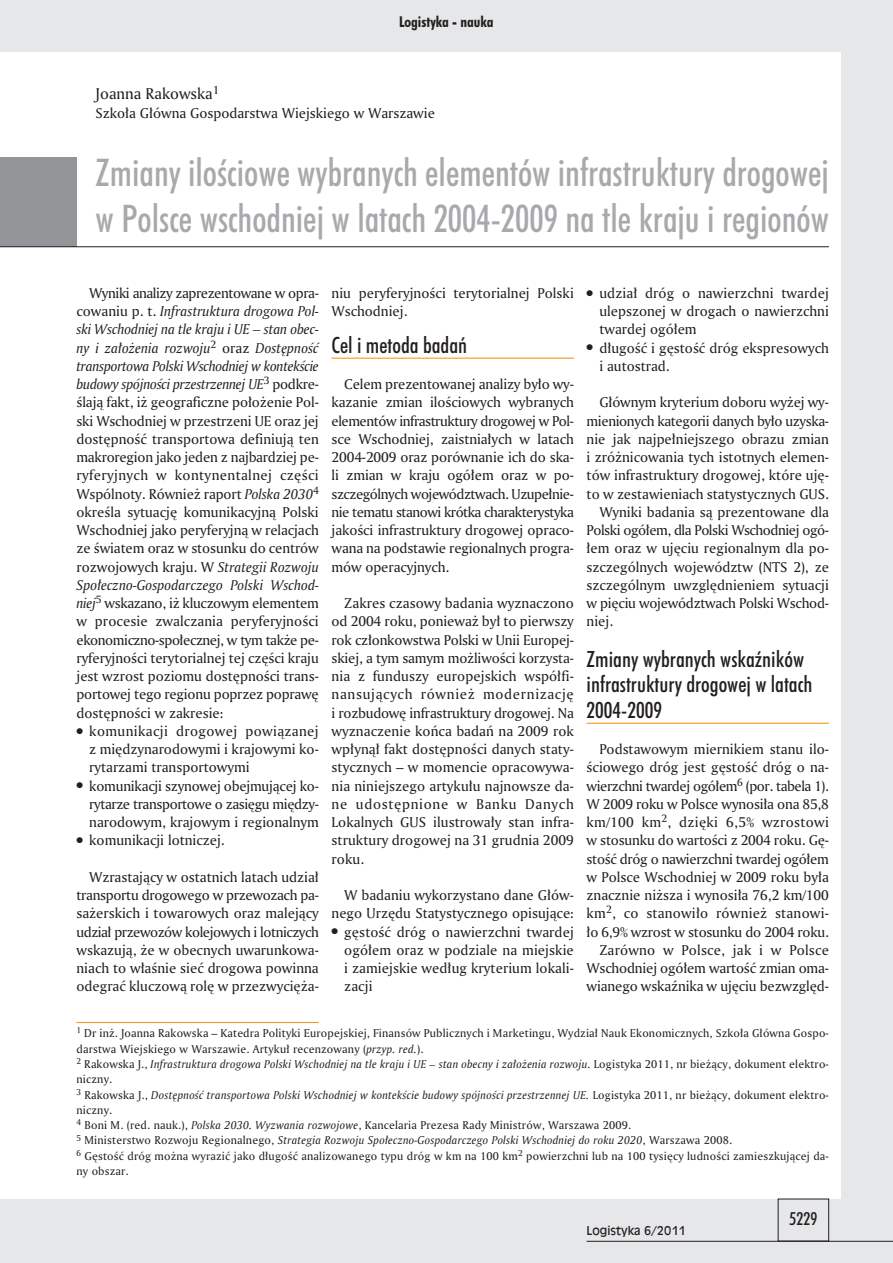
<style>
.page{position:relative;width:893px;height:1263px;background:#fff}
.page>*{position:absolute;margin:0;border:0;box-sizing:border-box;transform-origin:0 0}
.t1{font:38.25px/45.9px "Futura Md Cn EU";color:#a7a9ac}
.t2{font:22.5px/25.2px "Futura Md Cn EU";color:#231f20}
.t3{font:18px "Futura Md Cn EU";color:#231f20}
.t4{font:16.5px "Amerigo EU";color:#231f20}
.t5{font:15px/18.3px "Amerigo EU";color:#231f20;text-align:justify}
.t6{font:15px "Amerigo EU";letter-spacing:-.025em;color:#231f20}
.t7{font:15px "Amerigo EU";letter-spacing:-.03em;color:#231f20}
.t8{font:15px "Futura Bd Cn EU";color:#231f20}
.t9{font:12px/15.3px "Amerigo EU";letter-spacing:.015em;color:#231f20}
.t10{font:12px "Incised 901 EU";color:#231f20}
.s1{font-style:italic}
</style>
<div class="page">
<div style="left:0;top:1199px;width:893px;height:63px;background:#e6e7e8"></div>
<div style="left:842px;top:0;width:51px;height:1262px;background:#e6e7e8"></div>
<div style="left:0;top:0;width:893px;height:51px;background:#e6e7e8"></div>
<hr style="left:587px;top:1241px;width:306px;height:1px;background:#231f20">
<div style="left:0;top:158px;width:77px;height:89px;background:#939598"></div>
<hr style="left:332px;top:358px;width:242px;height:1px;background:#f8991c">
<hr style="left:587px;top:723px;width:242px;height:1px;background:#f8991c">
<hr style="left:0;top:246px;width:829px;height:1px;background:#231f20">
<hr style="left:77px;top:1022px;width:242px;height:1px;background:#f68b1e">
<p class="t8" style="left:399px;top:13px;width:96px">Logistyka - nauka</p>
<p class="t4" style="left:96px;top:88px;width:125px">Jo an na Ra kow ska<sup>1</sup></p>
<p class="t5" style="left:96px;top:105px;width:341px">Szko ła Głów na Go spo dar stwa Wiej skie go w War sza wie</p>
<h1 class="t1" style="left:96px;top:153px;width:735px">Zmia ny ilo ścio we wy bra nych ele men tów in fra struk tu ry dro go wej w Pol sce wschod niej w la tach 2004-2009 na tle kra ju i re gio nów</h1>
<p class="t5" style="left:77px;top:285px;width:244px;text-indent:13px">Wy ni ki ana li zy za pre zen to wa ne w opra - co wa niu p. t. <span class="s1">In fra struk tu ra dro go wa Pol - ski Wschod niej na tle kra ju i UE – stan obec - ny i za ło że nia roz wo ju</span><sup>2</sup> oraz <span class="s1">Do stęp ność trans por to wa Pol ski Wschod niej w kon tek ście bu do wy spój no ści prze strzen nej UE</span><sup>3</sup> pod kre - śla ją fakt, iż geo gra ficz ne po ło że nie Pol - ski Wschod niej w prze strze ni UE oraz jej do stęp ność trans por to wa de fi niu ją ten ma kro re gion ja ko je den z naj bar dziej pe - ry fe ryj nych w kon ty nen tal nej czę ści Wspól no ty. Rów nież ra port <span class="s1">Pol ska 2030</span><sup>4 </sup>okre śla sy tu ację ko mu ni ka cyj ną Pol ski Wschod niej ja ko pe ry fe ryj ną w re la cjach ze świa tem oraz w sto sun ku do cen trów roz wo jo wych kra ju. W <span class="s1">Stra te gii Roz wo ju Spo łecz no -Go spo dar cze go Pol ski Wschod - nie j</span><sup>5</sup> wska za no, iż klu czo wym ele men tem w pro ce sie zwal cza nia pe ry fe ryj no ści eko no micz no -spo łecz nej, w tym tak że pe - ry fe ryj no ści te ry to rial nej tej czę ści kra ju jest wzrost po zio mu do stęp no ści trans - por to wej te go re gio nu po przez po pra wę do stęp no ści w za kre sie:</p>
<p class="t5" style="left:89px;top:723px;width:231px;text-indent:-13px">● ko mu ni ka cji dro go wej po wią za nej z mię dzy na ro do wy mi i kra jo wy mi ko - ry ta rza mi trans por to wy mi</p>
<p class="t5" style="left:89px;top:778px;width:231px;text-indent:-13px">● ko mu ni ka cji szy no wej obej mu ją cej ko - ry ta rze trans por to we o za się gu mię dzy - na ro do wym, kra jo wym i re gio nal nym</p>
<p class="t5" style="left:77px;top:832px;width:150px">● ko mu ni ka cji lot ni czej.</p>
<p class="t5" style="left:76px;top:869px;width:244px;text-indent:13px">Wzra sta ją cy w ostat nich la tach udział trans por tu dro go we go w prze wo zach pa - sa żer skich i to wa ro wych oraz ma le ją cy udział prze wo zów ko le jo wych i lot ni czych wska zu ją, że w obec nych uwa run ko wa - niach to wła śnie sieć dro go wa po win na ode grać klu czo wą ro lę w prze zwy cię ża -</p>
<p class="t5" style="left:332px;top:285px;width:244px">niu pe ry fe ryj no ści te ry to rial nej Pol ski<br>Wschod niej.</p>
<h2 class="t2" style="left:332px;top:334px;width:137px">Cel i me to da ba dań</h2>
<p class="t5" style="left:332px;top:376px;width:244px;text-indent:13px">Ce lem pre zen to wa nej ana li zy by ło wy - ka za nie zmian ilo ścio wych wy bra nych ele men tów in fra struk tu ry dro go wej w Pol - sce Wschod niej, za ist nia łych w la tach 2004-2009 oraz po rów na nie ich do ska - li zmian w kra ju ogó łem oraz w po - szcze gól nych wo je wódz twach. Uzu peł nie - nie te ma tu sta no wi krót ka cha rak te ry sty ka ja ko ści in fra struk tu ry dro go wej opra co - wa na na pod sta wie re gio nal nych pro gra - mów ope ra cyj nych.</p>
<p class="t5" style="left:332px;top:595px;width:244px;text-indent:13px">Za kres cza so wy ba da nia wy zna czo no od 2004 ro ku, po nie waż był to pierw szy rok człon kow stwa Pol ski w Unii Eu ro pej - skiej, a tym sa mym moż li wo ści ko rzy sta - nia z fun du szy eu ro pej skich współ fi - nan su ją cych rów nież mo der ni za cję i roz bu do wę in fra struk tu ry dro go wej. Na wy zna cze nie koń ca ba dań na 2009 rok wpły nął fakt do stęp no ści da nych sta ty - stycz nych – w mo men cie opra co wy wa - nia ni niej sze go ar ty ku łu naj now sze da - ne udo stęp nio ne w Ban ku Da nych Lo kal nych GUS ilu stro wa ły stan in fra - struk tu ry dro go wej na 31 grud nia 2009 ro ku.</p>
<p class="t5" style="left:332px;top:887px;width:244px;text-align:right">W ba da niu wy ko rzy sta no da ne Głów - ne go Urzę du Sta ty stycz ne go opi su ją ce:</p>
<p class="t5" style="left:344px;top:924px;width:231px;text-indent:-13px">● gę stość dróg o na wierzch ni twar dej ogó łem oraz w po dzia le na miej skie i za miej skie we dług kry te rium lo ka li - za cji</p>
<p class="t5" style="left:599px;top:285px;width:231px;text-indent:-13px">● udział dróg o na wierzch ni twar dej ulep szo nej w dro gach o na wierzch ni twar dej ogó łem</p>
<p class="t5" style="left:599px;top:340px;width:231px;text-indent:-13px">● dłu gość i gę stość dróg eks pre so wych i au to strad.</p>
<p class="t5" style="left:599px;top:394px;width:231px">Głów nym kry te rium do bo ru wy żej wy -</p>
<p class="t6" style="left:587px;top:415px;width:244px">mie nio nych ka te go rii da nych by ło uzy ska -</p>
<p class="t5" style="left:587px;top:431px;width:244px">nie jak naj peł niej sze go ob ra zu zmian</p>
<p class="t5" style="left:587px;top:449px;width:244px">i zróż ni co wa nia tych istot nych ele men -</p>
<p class="t5" style="left:587px;top:467px;width:244px">tów in fra struk tu ry dro go wej, któ re uję -</p>
<p class="t5" style="left:587px;top:486px;width:244px">to w ze sta wie niach sta ty stycz nych GUS.</p>
<p class="t5" style="left:599px;top:504px;width:231px">Wy ni ki ba da nia są pre zen to wa ne dla</p>
<p class="t7" style="left:587px;top:524px;width:244px">Pol ski ogó łem, dla Pol ski Wschod niej ogó -</p>
<p class="t5" style="left:587px;top:540px;width:244px">łem oraz w uję ciu re gio nal nym dla po -</p>
<p class="t5" style="left:587px;top:559px;width:244px">szcze gól nych wo je wództw (NTS 2), ze</p>
<p class="t5" style="left:587px;top:577px;width:244px">szcze gól nym uwzględ nie niem sy tu acji</p>
<p class="t5" style="left:587px;top:595px;width:244px">w pię ciu wo je wódz twach Pol ski Wschod -</p>
<p class="t5" style="left:587px;top:613px;width:28px">niej.</p>
<h2 class="t2" style="left:587px;top:648px;width:227px">Zmia ny wy bra nych wskaź ni ków in fra struk tu ry dro go wej w la tach<br>2004-2009</h2>
<p class="t5" style="left:587px;top:741px;width:244px;text-align:right">Pod sta wo wym mier ni kiem sta nu ilo - ścio we go dróg jest gę stość dróg o na - wierzch ni twar dej ogó łe m<sup>6</sup> (por. ta be la 1).<br>W 2009 ro ku w Pol sce wy no si ła ona 85,8 km/100 km<sup>2</sup>, dzię ki 6,5% wzro sto wi w sto sun ku do war to ści z 2004 ro ku. Gę - stość dróg o na wierzch ni twar dej ogó łem w Pol sce Wschod niej w 2009 ro ku by ła znacz nie niż sza i wy no si ła 76,2 km/100 km<sup>2</sup>, co sta no wi ło rów nież sta no wi - ło 6,9% wzrost w sto sun ku do 2004 ro ku.<br>Za rów no w Pol sce, jak i w Pol sce Wschod niej ogó łem war tość zmian oma - wia ne go wskaź ni ka w uję ciu bez względ -</p>
<p class="t9" style="left:77px;top:1027px;width:754px"><sup>1</sup> Dr inż. Jo an na Ra kow ska – Ka te dra Po li ty ki Eu ro pej skiej, Fi nan sów Pu blicz nych i Mar ke tin gu, Wy dział Na uk Eko no micz nych, Szko ła Głów na Go spo - dar stwa Wiej skie go w War sza wie. Ar ty kuł re cen zo wa ny (<span class="s1">przyp. red.</span>).<br><sup>2</sup> Ra kow ska J., <span class="s1">In fra struk tu ra dro go wa Pol ski Wschod niej na tle kra ju i UE – stan obec ny i za ło że nia roz wo ju.</span> Lo gi sty ka 2011, nr bie żą cy, do ku ment elek tro - nicz ny.<br><sup>3</sup> Ra kow ska J., <span class="s1">Do stęp ność trans por to wa Pol ski Wschod niej w kon tek ście bu do wy spój no ści prze strzen nej UE.</span> Lo gi sty ka 2011, nr bie żą cy, do ku ment elek tro - nicz ny.<br><sup>4</sup> Bo ni M. (red. na uk.), <span class="s1">Pol ska 2030. Wy zwa nia roz wo jo we</span>, Kan ce la ria Pre ze sa Ra dy Mi ni strów, War sza wa 2009.<br><sup>5</sup> Mi ni ster stwo Roz wo ju Re gio nal ne go, <span class="s1">Stra te gia Roz wo ju Spo łecz no -Go spo dar cze go Pol ski Wschod niej do ro ku 2020</span>, War sza wa 2008.<br><sup>6</sup> Gę stość dróg moż na wy ra zić ja ko dłu gość ana li zo wa ne go ty pu dróg w km na 100 km<sup>2</sup> po wierzch ni lub na 100 ty się cy lud no ści za miesz ku ją cej da - ny ob szar.</p>
<p class="t10" style="left:587px;top:1224px;width:101px">Logistyka 6/2011</p>
<p class="t3" style="left:789px;top:1212px;width:29px">5229</p>
</div>
